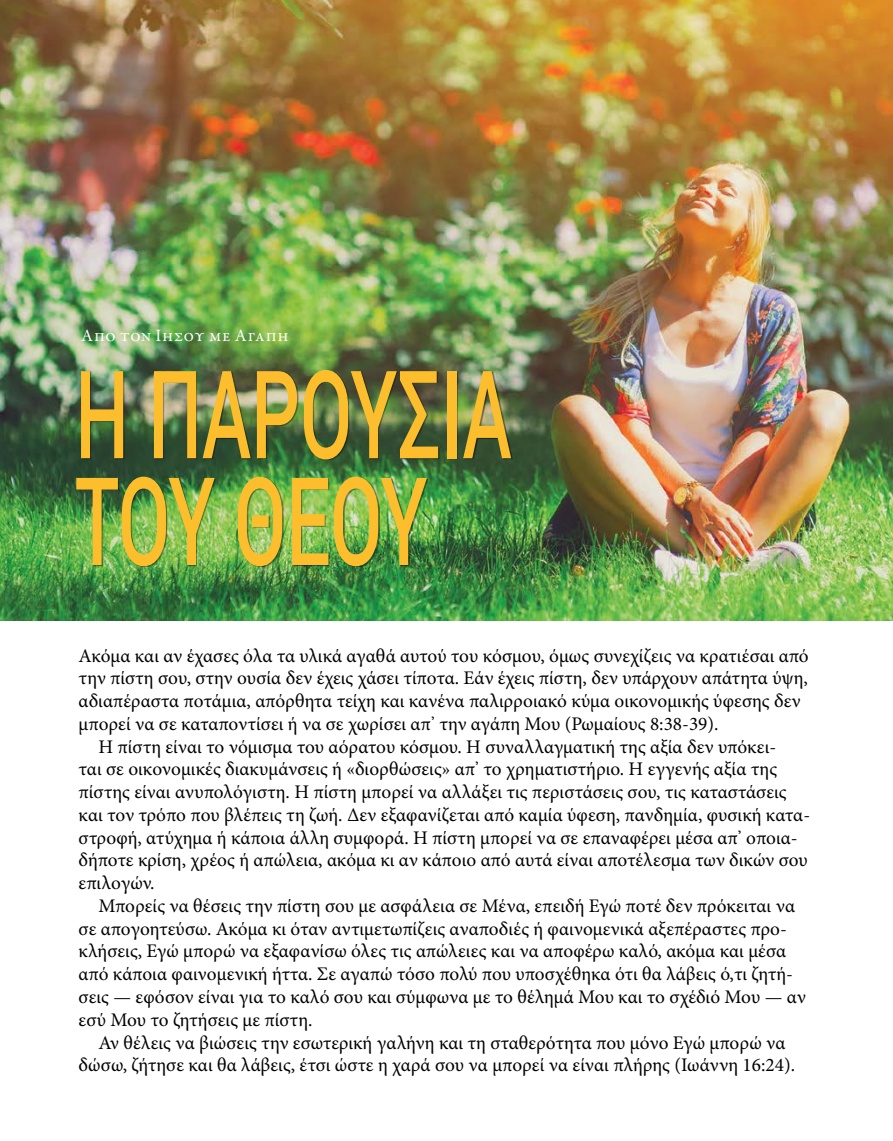
<style>
.page{position:relative;width:893px;height:1141px;background:#fff}
.page>*{position:absolute;margin:0;border:0;box-sizing:border-box;transform-origin:0 0}
.t1{font:500 122.5px/106.8px "Roboto";color:#fcbe2c;scale:.62 1}
.t2{font:19.25px "Minion Pro";color:#000}
.t3{font:17.5px "Garamond Premr Pro";letter-spacing:.035em;color:#fff}
</style>
<div class="page">
<img style="left:0;top:0;width:893px;height:621px">
<div style="left:77px;top:371px;width:436px;height:196px;background:#000;opacity:.44"></div>
<p class="t3" style="left:81px;top:324px;width:209px">Από τον Ιησού με Αγάπη</p>
<h1 class="t1" style="left:75px;top:357px;width:705px">Η ΠΑΡΟΥΣΊΑ<br>ΤΟΥ ΘΕΟΎ</h1>
<p class="t2" style="left:79px;top:643px;width:732px">Ακόμα και αν έχασες όλα τα υλικά αγαθά αυτού του κόσμου, όμως συνεχίζεις να κρατιέσαι από</p>
<p class="t2" style="left:79px;top:665px;width:731px">την πίστη σου, στην ουσία δεν έχεις χάσει τίποτα. Εάν έχεις πίστη, δεν υπάρχουν απάτητα ύψη,</p>
<p class="t2" style="left:79px;top:688px;width:724px">αδιαπέραστα ποτάμια, απόρθητα τείχη και κανένα παλιρροιακό κύμα οικονομικής ύφεσης δεν</p>
<p class="t2" style="left:79px;top:711px;width:641px">μπορεί να σε καταποντίσει ή να σε χωρίσει απ’ την αγάπη Μου (Ρωμαίους 8:38-39).</p>
<p class="t2" style="left:98px;top:734px;width:679px">Η πίστη είναι το νόμισμα του αόρατου κόσμου. Η συναλλαγματική της αξία δεν υπόκει-</p>
<p class="t2" style="left:79px;top:756px;width:700px">ται σε οικονομικές διακυμάνσεις ή «διορθώσεις» απ’ το χρηματιστήριο. Η εγγενής αξία της</p>
<p class="t2" style="left:79px;top:779px;width:710px">πίστης είναι ανυπολόγιστη. Η πίστη μπορεί να αλλάξει τις περιστάσεις σου, τις καταστάσεις</p>
<p class="t2" style="left:79px;top:802px;width:733px">και τον τρόπο που βλέπεις τη ζωή. Δεν εξαφανίζεται από καμία ύφεση, πανδημία, φυσική κατα-</p>
<p class="t2" style="left:79px;top:825px;width:721px">στροφή, ατύχημα ή κάποια άλλη συμφορά. Η πίστη μπορεί να σε επαναφέρει μέσα απ’ οποια-</p>
<p class="t2" style="left:79px;top:847px;width:731px">δήποτε κρίση, χρέος ή απώλεια, ακόμα κι αν κάποιο από αυτά είναι αποτέλεσμα των δικών σου</p>
<p class="t2" style="left:79px;top:870px;width:78px">επιλογών.</p>
<p class="t2" style="left:98px;top:893px;width:698px">Μπορείς να θέσεις την πίστη σου με ασφάλεια σε Μένα, επειδή Εγώ ποτέ δεν πρόκειται να</p>
<p class="t2" style="left:79px;top:916px;width:710px">σε απογοητεύσω. Ακόμα κι όταν αντιμετωπίζεις αναποδιές ή φαινομενικά αξεπέραστες προ-</p>
<p class="t2" style="left:79px;top:938px;width:709px">κλήσεις, Εγώ μπορώ να εξαφανίσω όλες τις απώλειες και να αποφέρω καλό, ακόμα και μέσα</p>
<p class="t2" style="left:79px;top:961px;width:716px">από κάποια φαινομενική ήττα. Σε αγαπώ τόσο πολύ που υποσχέθηκα ότι θα λάβεις ό,τι ζητή-</p>
<p class="t2" style="left:79px;top:984px;width:729px">σεις — εφόσον είναι για το καλό σου και σύμφωνα με το θέλημά Μου και το σχέδιό Μου — αν</p>
<p class="t2" style="left:79px;top:1007px;width:235px">εσύ Μου το ζητήσεις με πίστη.</p>
<p class="t2" style="left:98px;top:1029px;width:689px">Αν θέλεις να βιώσεις την εσωτερική γαλήνη και τη σταθερότητα που μόνο Εγώ μπορώ να</p>
<p class="t2" style="left:79px;top:1052px;width:718px">δώσω, ζήτησε και θα λάβεις, έτσι ώστε η χαρά σου να μπορεί να είναι πλήρης (Ιωάννη 16:24).</p>
</div>
